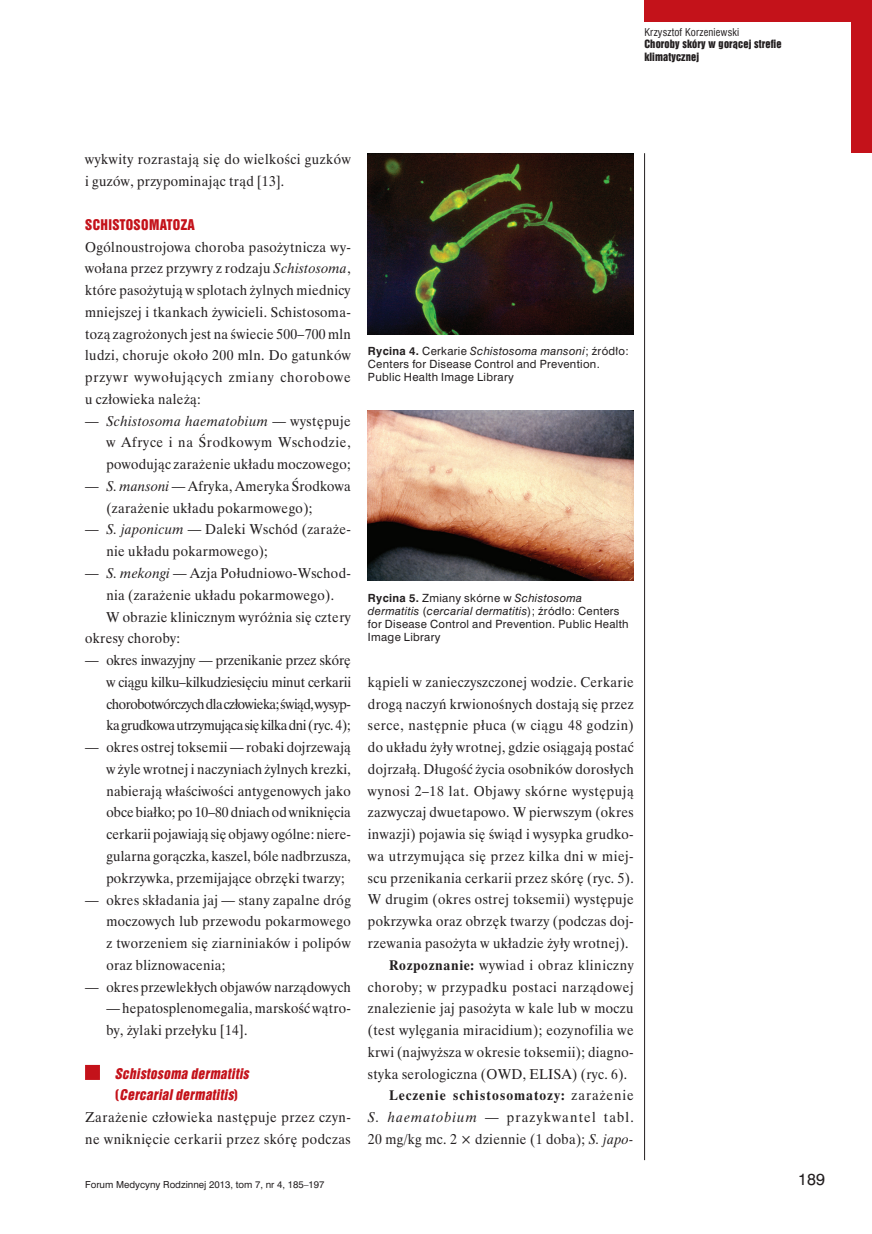
<style>
.page{position:relative;width:872px;height:1234px;background:#fff}
.page>*{position:absolute;margin:0;border:0;box-sizing:border-box;transform-origin:0 0}
.t1{font:15px "Swis 721 PL";color:#231f20}
._070_-_Tekst_-_pierw{font:14.25px/21.8px "Time Ibis EE";letter-spacing:.025em;color:#231f20;text-align:justify;scale:.95 1}
._072_-_Tekst_-_nastę{font:14.25px/21.8px "Time Ibis EE";letter-spacing:.025em;color:#231f20;text-align:justify;scale:.95 1}
._082_-_Śródtytuł_2{font:italic 13.5px/21.8px "Swis 921 EU";color:#c4121a}
._081_-_Śródtytuł_1{font:13.5px "Swis 921 EU";letter-spacing:.025em;color:#c4121a}
.R_-_Rycina_-_podpis{font:10.5px/12.9px "Swis 721 PL";letter-spacing:.03em;color:#231f20}
.t2{font:10.5px/12.8px "Swis 921 EU";letter-spacing:.01em;color:#231f20}
.t3{font:10.5px "Swis 721 Cn EU";letter-spacing:.01em;color:#231f20}
.t4{font:9px "Swis 721 PL";color:#231f20}
.s1{font-style:italic}
.s2{font-style:normal}
.s3{font-weight:700}
</style>
<div class="page">
<hr style="left:644px;top:153px;width:1px;height:1006px;background:#231f20">
<div style="left:644px;top:0;width:228px;height:21px;background:#c4121a"></div>
<div style="left:850px;top:0;width:22px;height:153px;background:#c4121a"></div>
<div style="left:85px;top:1064px;width:15px;height:15px;background:#c4121a"></div>
<img style="left:368px;top:153px;width:266px;height:181px">
<img style="left:368px;top:410px;width:266px;height:170px">
<p class="t3" style="left:644px;top:25px;width:96px">Krzysztof Korzeniewski</p>
<p class="t2" style="left:644px;top:38px;width:139px">Choroby skóry w gorącej strefie klimatycznej</p>
<p class="_070_-_Tekst_-_pierw" style="left:85px;top:148px;width:281px">wykwity rozrastają się do wielkości guzków i guzów, przypominając trąd [13].</p>
<p class="_081_-_Śródtytuł_1" style="left:85px;top:215px;width:111px">SCHISTOSOMATOZA</p>
<p class="_070_-_Tekst_-_pierw" style="left:85px;top:235px;width:281px">Ogólnoustrojowa choroba pasożytnicza wy&shy;wołana przez przywry z rodzaju <span class="s1">Schistosoma</span>, które pasożytują w splotach żylnych miednicy mniejszej i tkankach żywicieli. Schistosoma&shy;tozą zagrożonych jest na świecie 500–700 mln ludzi, choruje około 200 mln. Do gatunków przywr wywołujących zmiany chorobowe u człowieka należą:</p>
<p class="_070_-_Tekst_-_pierw" style="left:106px;top:409px;width:259px;text-indent:-21px">— <span class="s1">Schistosoma haematobium</span> — występuje w Afryce i na Środkowym Wschodzie, powodując zarażenie układu moczowego;</p>
<p class="_070_-_Tekst_-_pierw" style="left:106px;top:475px;width:259px;text-indent:-21px">— <span class="s1">S. mansoni</span> — Afryka, Ameryka Środkowa (zarażenie układu pokarmowego);</p>
<p class="_070_-_Tekst_-_pierw" style="left:106px;top:518px;width:259px;text-indent:-21px">— <span class="s1">S. japonicum</span> — Daleki Wschód (zaraże&shy;nie układu pokarmowego);</p>
<p class="_070_-_Tekst_-_pierw" style="left:85px;top:562px;width:281px;text-align:center">— <span class="s1">S. mekongi</span> — Azja Południowo-Wschod&shy;nia (zarażenie układu pokarmowego).</p>
<p class="_072_-_Tekst_-_nastę" style="left:85px;top:605px;width:281px;text-indent:21px">W obrazie klinicznym wyróżnia się cztery okresy choroby:</p>
<p class="_070_-_Tekst_-_pierw" style="left:106px;top:649px;width:259px;text-indent:-21px">— okres inwazyjny — przenikanie przez skórę w ciągu kilku–kilkudziesięciu minut cerkarii chorobotwórczych dla człowieka; świąd, wysyp&shy;ka grudkowa utrzymująca się kilka dni (ryc. 4);</p>
<p class="_070_-_Tekst_-_pierw" style="left:106px;top:736px;width:259px;text-indent:-21px">— okres ostrej toksemii — robaki dojrzewają w żyle wrotnej i naczyniach żylnych krezki, nabierają właściwości antygenowych jako obce białko; po 10–80 dniach od wniknięcia cerkarii pojawiają się objawy ogólne: niere&shy;gularna gorączka, kaszel, bóle nadbrzusza, pokrzywka, przemijające obrzęki twarzy;</p>
<p class="_070_-_Tekst_-_pierw" style="left:106px;top:888px;width:259px;text-indent:-21px">— okres składania jaj — stany zapalne dróg moczowych lub przewodu pokarmowego z tworzeniem się ziarniniaków i polipów oraz bliznowacenia;</p>
<p class="_070_-_Tekst_-_pierw" style="left:85px;top:975px;width:281px">— okres przewlekłych objawów narządowych</p>
<p class="_070_-_Tekst_-_pierw" style="left:106px;top:997px;width:259px">— hepatosplenomegalia, marskość wątro&shy;by, żylaki przełyku [14].</p>
<p class="_082_-_Śródtytuł_2" style="left:115px;top:1062px;width:138px">Schistosoma dermatitis <span class="s2">(</span> Cercarialdermatitis<span class="s2">)</span></p>
<p class="_070_-_Tekst_-_pierw" style="left:85px;top:1105px;width:281px">Zarażenie człowieka następuje przez czyn&shy;ne wniknięcie cerkarii przez skórę podczas</p>
<p class="R_-_Rycina_-_podpis" style="left:368px;top:345px;width:262px"><span class="s3">Rycina 4.</span> Cerkarie <span class="s1">Schistosoma mansoni</span>; źródło:<br>Centers for Disease Control and Prevention.<br>Public Health Image Library</p>
<p class="R_-_Rycina_-_podpis" style="left:368px;top:591px;width:262px"><span class="s3">Rycina 5.</span> Zmiany skórne w <span class="s1">Schistosoma dermatitis</span> (<span class="s1">cercarial dermatitis</span>); źródło: Centers for Disease Control and Prevention. Public Health Image Library</p>
<p class="_070_-_Tekst_-_pierw" style="left:368px;top:670px;width:281px">kąpieli w zanieczyszczonej wodzie. Cerkarie drogą naczyń krwionośnych dostają się przez serce, następnie płuca (w ciągu 48 godzin) do układu żyły wrotnej, gdzie osiągają postać dojrzałą. Długość życia osobników dorosłych wynosi 2–18 lat. Objawy skórne występują zazwyczaj dwuetapowo. W pierwszym (okres inwazji) pojawia się świąd i wysypka grudko&shy;wa utrzymująca się przez kilka dni w miej&shy;scu przenikania cerkarii przez skórę (ryc. 5).<br>W drugim (okres ostrej toksemii) występuje pokrzywka oraz obrzęk twarzy (podczas doj&shy;rzewania pasożyta w układzie żyły wrotnej).</p>
<p class="_072_-_Tekst_-_nastę" style="left:368px;top:953px;width:281px;text-indent:21px"><span class="s3">Rozpoznanie:</span> wywiad i obraz kliniczny choroby; w przypadku postaci narządowej znalezienie jaj pasożyta w kale lub w moczu (test wylęgania miracidium); eozynofilia we krwi (najwyższa w okresie toksemii); diagno&shy;styka serologiczna (OWD, ELISA) (ryc. 6).</p>
<p class="_072_-_Tekst_-_nastę" style="left:368px;top:1084px;width:281px;text-indent:21px"><span class="s3">Leczenie schistosomatozy:</span> zarażenie <span class="s1">S. haematobium</span> — prazykwantel tabl.<br>20 mg/kg mc. 2 × dziennie (1 doba); <span class="s1">S. japo-</span></p>
<p class="t4" style="left:85px;top:1178px;width:241px">Forum Medycyny Rodzinnej 2013, tom 7, nr 4, 185–197</p>
<p class="t1" style="left:798px;top:1169px;width:29px">189</p>
</div>
